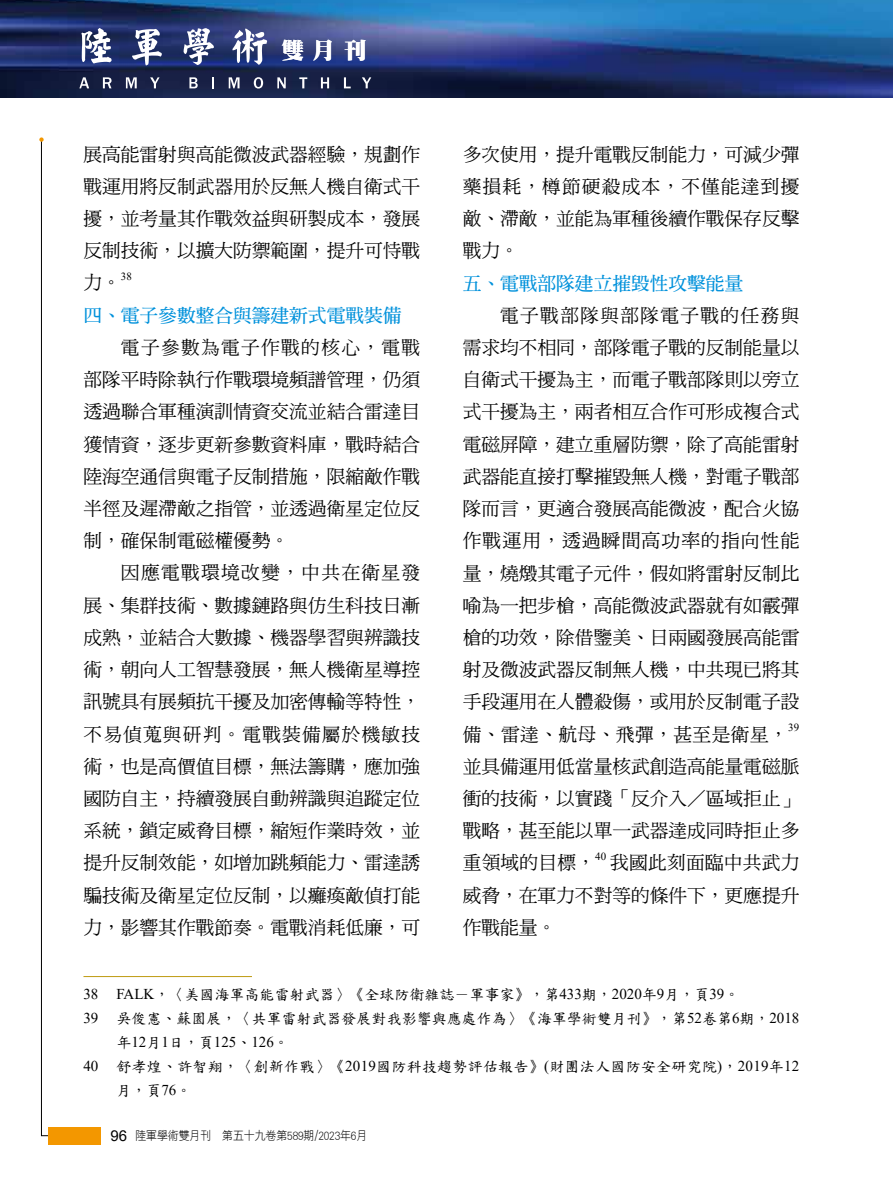
<style>
.page{position:relative;width:893px;height:1191px;background:#fff}
.page>*{position:absolute;margin:0;border:0;box-sizing:border-box;transform-origin:0 0}
.t1{font:22.5px "DF Ming W12 WIN BF";color:#fff}
.t2{font:18.75px/32.2px "DF Ming Md HK BF";color:#000;text-align:justify}
.t3{font:18.75px "DF Ming Bd HK BF";color:#0091db}
.t4{font:15px/24.2px "DF Kai Shu SB Estd BF";color:#000}
.t5{font:15px "Times New Roman";color:#000}
.t6{font:12px "DF Hei Lt HKP BF";color:#000;scale:.9 1}
.t7{font:10.95px "Times New Roman";color:#000}
.s1{font-family:"Times New Roman"}
.s2{font-family:"DF Kai Shu SB Estd BF"}
.s3{font-family:"Arial";font-size:15px}
</style>
<div class="page">
<img style="left:0;top:0;width:893px;height:97px">
<svg style="left:79px;top:77px;width:10px;height:11px"></svg>
<svg style="left:103px;top:77px;width:9px;height:11px"></svg>
<svg style="left:126px;top:77px;width:11px;height:11px"></svg>
<svg style="left:150px;top:77px;width:10px;height:11px"></svg>
<svg style="left:189px;top:77px;width:9px;height:11px"></svg>
<svg style="left:212px;top:77px;width:2px;height:11px"></svg>
<svg style="left:229px;top:77px;width:11px;height:11px"></svg>
<svg style="left:254px;top:77px;width:9px;height:12px"></svg>
<svg style="left:277px;top:77px;width:9px;height:11px"></svg>
<svg style="left:299px;top:77px;width:8px;height:11px"></svg>
<svg style="left:321px;top:77px;width:8px;height:11px"></svg>
<svg style="left:344px;top:77px;width:7px;height:11px"></svg>
<svg style="left:362px;top:77px;width:9px;height:11px"></svg>
<svg style="left:81px;top:28px;width:31px;height:35px"></svg>
<svg style="left:132px;top:29px;width:30px;height:37px"></svg>
<svg style="left:184px;top:28px;width:30px;height:37px"></svg>
<svg style="left:232px;top:29px;width:35px;height:36px"></svg>
<svg style="left:41px;top:142px;width:48px;height:994px"></svg>
<div style="left:48px;top:1127px;width:53px;height:17px;background:#f39700"></div>
<svg style="left:39px;top:137px;width:5px;height:5px"></svg>
<hr style="left:83px;top:976px;width:169px;height:1px;background:#be9a11">
<p class="t1" style="left:282px;top:39px;width:87px">雙月刊</p>
<p class="t2" style="left:83px;top:138px;width:338px">展高能雷射與高能微波武器經驗，規劃作戰運用將反制武器用於反無人機自衛式干擾，並考量其作戰效益與研製成本，發展反制技術，以擴大防禦範圍，提升可恃戰力。</p>
<p class="t7" style="left:121px;top:268px;width:12px">38</p>
<p class="t3" style="left:83px;top:306px;width:319px">四、電子參數整合與籌建新式電戰裝備</p>
<p class="t2" style="left:83px;top:331px;width:338px;text-indent:38px">電子參數為電子作戰的核心，電戰部隊平時除執行作戰環境頻譜管理，仍須透過聯合軍種演訓情資交流並結合雷達目獲情資，逐步更新參數資料庫，戰時結合陸海空通信與電子反制措施，限縮敵作戰半徑及遲滯敵之指管，並透過衛星定位反制，確保制電磁權優勢。</p>
<p class="t2" style="left:83px;top:556px;width:338px;text-indent:38px">因應電戰環境改變，中共在衛星發展、集群技術、數據鏈路與仿生科技日漸成熟，並結合大數據、機器學習與辨識技術，朝向人工智慧發展，無人機衛星導控訊號具有展頻抗干擾及加密傳輸等特性，不易偵蒐與研判。電戰裝備屬於機敏技術，也是高價值目標，無法籌購，應加強國防自主，持續發展自動辨識與追蹤定位系統，鎖定威脅目標，縮短作業時效，並提升反制效能，如增加跳頻能力、雷達誘騙技術及衛星定位反制，以癱瘓敵偵打能力，影響其作戰節奏。電戰消耗低廉，可</p>
<p class="t2" style="left:463px;top:138px;width:338px">多次使用，提升電戰反制能力，可減少彈藥損耗，樽節硬殺成本，不僅能達到擾敵、滯敵，並能為軍種後續作戰保存反擊戰力。</p>
<p class="t3" style="left:463px;top:273px;width:282px">五、電戰部隊建立摧毀性攻擊能量</p>
<p class="t2" style="left:463px;top:299px;width:338px;text-indent:38px">電子戰部隊與部隊電子戰的任務與需求均不相同，部隊電子戰的反制能量以自衛式干擾為主，而電子戰部隊則以旁立式干擾為主，兩者相互合作可形成複合式電磁屏障，建立重層防禦，除了高能雷射武器能直接打擊摧毀無人機，對電子戰部隊而言，更適合發展高能微波，配合火協作戰運用，透過瞬間高功率的指向性能量，燒燬其電子元件，假如將雷射反制比喻為一把步槍，高能微波武器就有如霰彈槍的功效，除借鑒美、日兩國發展高能雷射及微波武器反制無人機，中共現已將其手段運用在人體殺傷，或用於反制電子設備、雷達、航母、飛彈，甚至是衛星，</p>
<p class="t7" style="left:788px;top:719px;width:13px">39</p>
<p class="t2" style="left:463px;top:750px;width:338px">並具備運用低當量核武創造高能量電磁脈衝的技術，以實踐「反介入／區域拒止」戰略，甚至能以單一武器達成同時拒止多重領域的目標，</p>
<p class="t7" style="left:595px;top:848px;width:13px">40</p>
<p class="t2" style="left:463px;top:846px;width:338px;text-indent:148px">我國此刻面臨中共武力威脅，在軍力不對等的條件下，更應提升作戰能量。</p>
<p class="t4" style="left:83px;top:982px;width:717px"><span class="s1">38 FALK</span>，〈美國海軍高能雷射武器〉《全球防衛雜誌－軍事家》，第<span class="s1">433</span>期，<span class="s1">2020</span>年<span class="s1">9</span>月，頁<span class="s1">39</span>。<br><span class="s1">39</span> 吳俊憲、蘇園展，〈共軍雷射武器發展對我影響與應處作為〉《海軍學術雙月刊》，第<span class="s1">52</span>卷第<span class="s1">6</span>期，<span class="s1">2018</span></p>
<p class="t5" style="left:116px;top:1031px;width:174px"><span class="s2">年</span>12<span class="s2">月</span>1<span class="s2">日，頁</span>125<span class="s2">、</span>126<span class="s2">。</span></p>
<p class="t4" style="left:116px;top:1054px;width:684px;text-indent:-33px"><span class="s1">40</span> 舒孝煌、許智翔，〈創新作戰〉《<span class="s1">2019</span>國防科技趨勢評估報告》<span class="s1">(</span>財團法人國防安全研究院<span class="s1">)</span>，<span class="s1">2019</span>年<span class="s1">12</span>月，頁<span class="s1">76</span>。</p>
<p class="t6" style="left:111px;top:1129px;width:287px"><span class="s3">96</span> 陸軍學術雙月刊　第五十九卷第589期/2023年6月</p>
</div>
